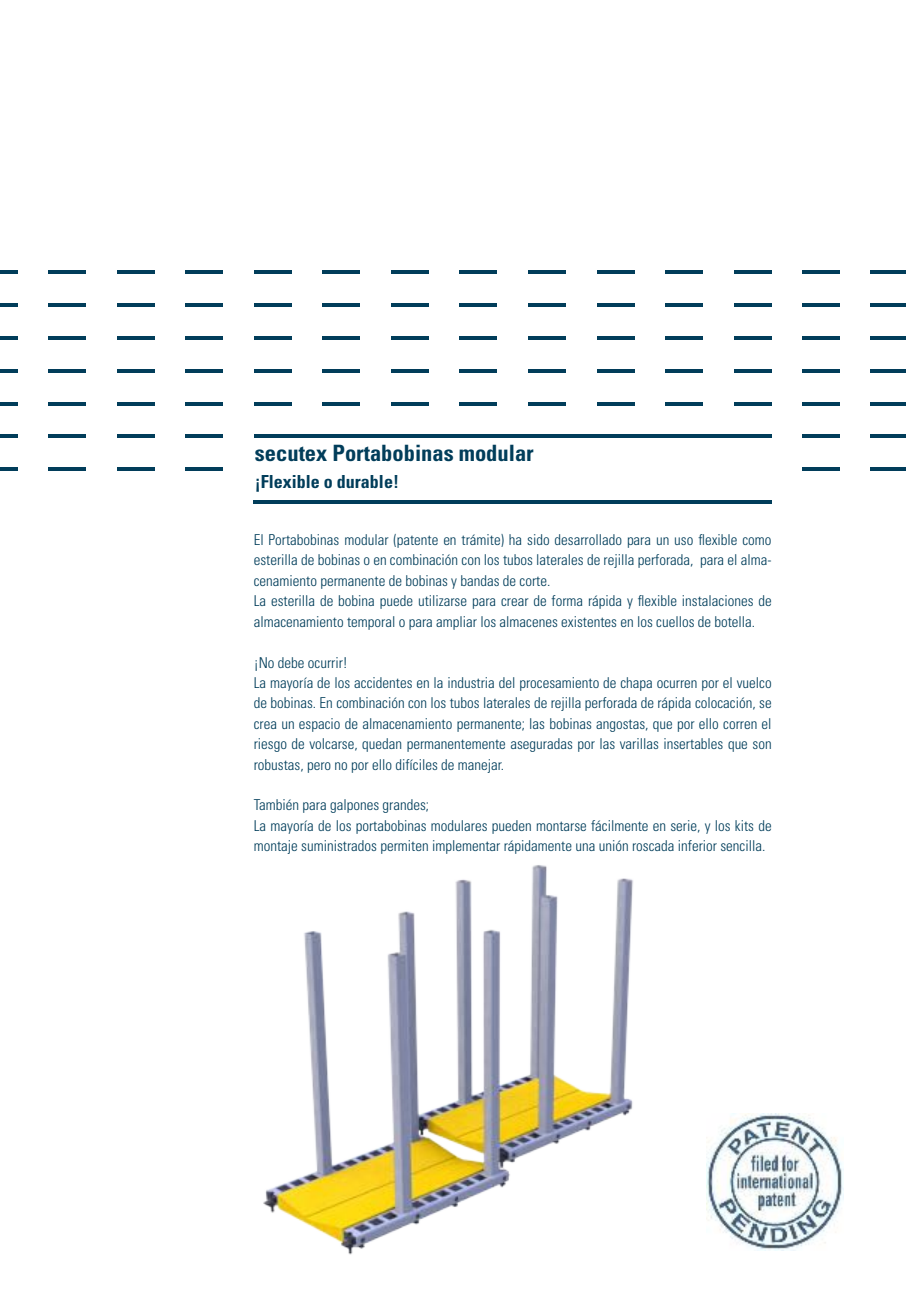
<style>
.page{position:relative;width:906px;height:1289px;background:#fff}
.page>*{position:absolute;margin:0;border:0;box-sizing:border-box;transform-origin:0 0}
.t1{font:700 condensed 22.5px "Univers";color:#013d5a}
.t2{font:700 condensed 18px "Univers";color:#013d5a}
.t3{font:300 condensed 15px/20.4px "Univers";color:#013d5a}
</style>
<div class="page">
<hr style="left:0;top:270px;width:17px;height:4px;background:#013d5a">
<hr style="left:0;top:303px;width:17px;height:4px;background:#013d5a">
<hr style="left:0;top:336px;width:17px;height:4px;background:#013d5a">
<hr style="left:0;top:369px;width:17px;height:3px;background:#013d5a">
<hr style="left:0;top:402px;width:17px;height:3px;background:#013d5a">
<hr style="left:0;top:434px;width:17px;height:4px;background:#013d5a">
<hr style="left:0;top:467px;width:17px;height:4px;background:#013d5a">
<hr style="left:48px;top:270px;width:38px;height:4px;background:#013d5a">
<hr style="left:48px;top:303px;width:38px;height:4px;background:#013d5a">
<hr style="left:48px;top:336px;width:38px;height:4px;background:#013d5a">
<hr style="left:48px;top:369px;width:38px;height:3px;background:#013d5a">
<hr style="left:48px;top:402px;width:38px;height:3px;background:#013d5a">
<hr style="left:48px;top:434px;width:38px;height:4px;background:#013d5a">
<hr style="left:48px;top:467px;width:38px;height:4px;background:#013d5a">
<hr style="left:117px;top:270px;width:37px;height:4px;background:#013d5a">
<hr style="left:117px;top:303px;width:37px;height:4px;background:#013d5a">
<hr style="left:117px;top:336px;width:37px;height:4px;background:#013d5a">
<hr style="left:117px;top:369px;width:37px;height:3px;background:#013d5a">
<hr style="left:117px;top:402px;width:37px;height:3px;background:#013d5a">
<hr style="left:117px;top:434px;width:37px;height:4px;background:#013d5a">
<hr style="left:117px;top:467px;width:37px;height:4px;background:#013d5a">
<hr style="left:185px;top:270px;width:38px;height:4px;background:#013d5a">
<hr style="left:185px;top:303px;width:38px;height:4px;background:#013d5a">
<hr style="left:185px;top:336px;width:38px;height:4px;background:#013d5a">
<hr style="left:185px;top:369px;width:38px;height:3px;background:#013d5a">
<hr style="left:185px;top:402px;width:38px;height:3px;background:#013d5a">
<hr style="left:185px;top:434px;width:38px;height:4px;background:#013d5a">
<hr style="left:185px;top:467px;width:38px;height:4px;background:#013d5a">
<hr style="left:254px;top:270px;width:38px;height:4px;background:#013d5a">
<hr style="left:254px;top:303px;width:38px;height:4px;background:#013d5a">
<hr style="left:254px;top:336px;width:38px;height:4px;background:#013d5a">
<hr style="left:254px;top:369px;width:38px;height:3px;background:#013d5a">
<hr style="left:254px;top:402px;width:38px;height:3px;background:#013d5a">
<hr style="left:254px;top:434px;width:38px;height:4px;background:#013d5a">
<hr style="left:322px;top:270px;width:38px;height:4px;background:#013d5a">
<hr style="left:322px;top:303px;width:38px;height:4px;background:#013d5a">
<hr style="left:322px;top:336px;width:38px;height:4px;background:#013d5a">
<hr style="left:322px;top:369px;width:38px;height:3px;background:#013d5a">
<hr style="left:322px;top:402px;width:38px;height:3px;background:#013d5a">
<hr style="left:391px;top:270px;width:38px;height:4px;background:#013d5a">
<hr style="left:391px;top:303px;width:38px;height:4px;background:#013d5a">
<hr style="left:391px;top:336px;width:38px;height:4px;background:#013d5a">
<hr style="left:391px;top:369px;width:38px;height:3px;background:#013d5a">
<hr style="left:391px;top:402px;width:38px;height:3px;background:#013d5a">
<hr style="left:254px;top:500px;width:492px;height:4px;background:#013d5a">
<hr style="left:459px;top:270px;width:38px;height:4px;background:#013d5a">
<hr style="left:665px;top:270px;width:38px;height:4px;background:#013d5a">
<hr style="left:459px;top:303px;width:38px;height:4px;background:#013d5a">
<hr style="left:459px;top:336px;width:38px;height:4px;background:#013d5a">
<hr style="left:459px;top:369px;width:38px;height:3px;background:#013d5a">
<hr style="left:459px;top:402px;width:38px;height:3px;background:#013d5a">
<hr style="left:528px;top:270px;width:38px;height:4px;background:#013d5a">
<hr style="left:733px;top:270px;width:38px;height:4px;background:#013d5a">
<hr style="left:528px;top:303px;width:38px;height:4px;background:#013d5a">
<hr style="left:528px;top:336px;width:38px;height:4px;background:#013d5a">
<hr style="left:528px;top:369px;width:38px;height:3px;background:#013d5a">
<hr style="left:528px;top:402px;width:38px;height:3px;background:#013d5a">
<hr style="left:596px;top:270px;width:38px;height:4px;background:#013d5a">
<hr style="left:802px;top:270px;width:38px;height:4px;background:#013d5a">
<hr style="left:596px;top:303px;width:38px;height:4px;background:#013d5a">
<hr style="left:596px;top:336px;width:38px;height:4px;background:#013d5a">
<hr style="left:596px;top:369px;width:38px;height:3px;background:#013d5a">
<hr style="left:596px;top:402px;width:38px;height:3px;background:#013d5a">
<hr style="left:665px;top:303px;width:38px;height:4px;background:#013d5a">
<hr style="left:665px;top:336px;width:38px;height:4px;background:#013d5a">
<hr style="left:665px;top:369px;width:38px;height:3px;background:#013d5a">
<hr style="left:665px;top:402px;width:38px;height:3px;background:#013d5a">
<hr style="left:278px;top:434px;width:151px;height:4px;background:#013d5a">
<hr style="left:413px;top:434px;width:332px;height:4px;background:#013d5a">
<hr style="left:733px;top:303px;width:38px;height:4px;background:#013d5a">
<hr style="left:733px;top:336px;width:38px;height:4px;background:#013d5a">
<hr style="left:733px;top:369px;width:38px;height:3px;background:#013d5a">
<hr style="left:733px;top:402px;width:38px;height:3px;background:#013d5a">
<hr style="left:733px;top:434px;width:38px;height:4px;background:#013d5a">
<hr style="left:733px;top:500px;width:38px;height:4px;background:#013d5a">
<hr style="left:802px;top:303px;width:38px;height:4px;background:#013d5a">
<hr style="left:802px;top:336px;width:38px;height:4px;background:#013d5a">
<hr style="left:802px;top:369px;width:38px;height:3px;background:#013d5a">
<hr style="left:802px;top:402px;width:38px;height:3px;background:#013d5a">
<hr style="left:802px;top:434px;width:38px;height:4px;background:#013d5a">
<hr style="left:802px;top:467px;width:38px;height:4px;background:#013d5a">
<hr style="left:871px;top:270px;width:35px;height:4px;background:#013d5a">
<hr style="left:871px;top:303px;width:35px;height:4px;background:#013d5a">
<hr style="left:871px;top:336px;width:35px;height:4px;background:#013d5a">
<hr style="left:871px;top:369px;width:35px;height:3px;background:#013d5a">
<hr style="left:871px;top:402px;width:35px;height:3px;background:#013d5a">
<hr style="left:871px;top:434px;width:35px;height:4px;background:#013d5a">
<hr style="left:871px;top:467px;width:35px;height:4px;background:#013d5a">
<img style="left:263px;top:865px;width:522px;height:390px">
<img style="left:707px;top:1113px;width:137px;height:137px">
<h1 class="t1" style="left:255px;top:439px;width:280px">secutex Portabobinas modular</h1>
<p class="t2" style="left:255px;top:471px;width:145px">¡Flexible o durable!</p>
<p class="t3" style="left:254px;top:529px;width:519px">El Portabobinas modular (patente en trámite) ha sido desarrollado para un uso flexible como esterilla de bobinas o en combinación con los tubos laterales de rejilla perforada, para el alma&shy;cenamiento permanente de bobinas y bandas de corte.<br>La esterilla de bobina puede utilizarse para crear de forma rápida y flexible instalaciones de almacenamiento temporal o para ampliar los almacenes existentes en los cuellos de botella.</p>
<p class="t3" style="left:254px;top:652px;width:519px">¡No debe ocurrir!<br>La mayoría de los accidentes en la industria del procesamiento de chapa ocurren por el vuelco de bobinas. En combinación con los tubos laterales de rejilla perforada de rápida colocación, se crea un espacio de almacenamiento permanente; las bobinas angostas, que por ello corren el riesgo de volcarse, quedan permanentemente aseguradas por las varillas insertables que son robustas, pero no por ello difíciles de manejar.</p>
<p class="t3" style="left:254px;top:795px;width:519px">También para galpones grandes;<br>La mayoría de los portabobinas modulares pueden montarse fácilmente en serie, y los kits de montaje suministrados permiten implementar rápidamente una unión roscada inferior sencilla.</p>
</div>
